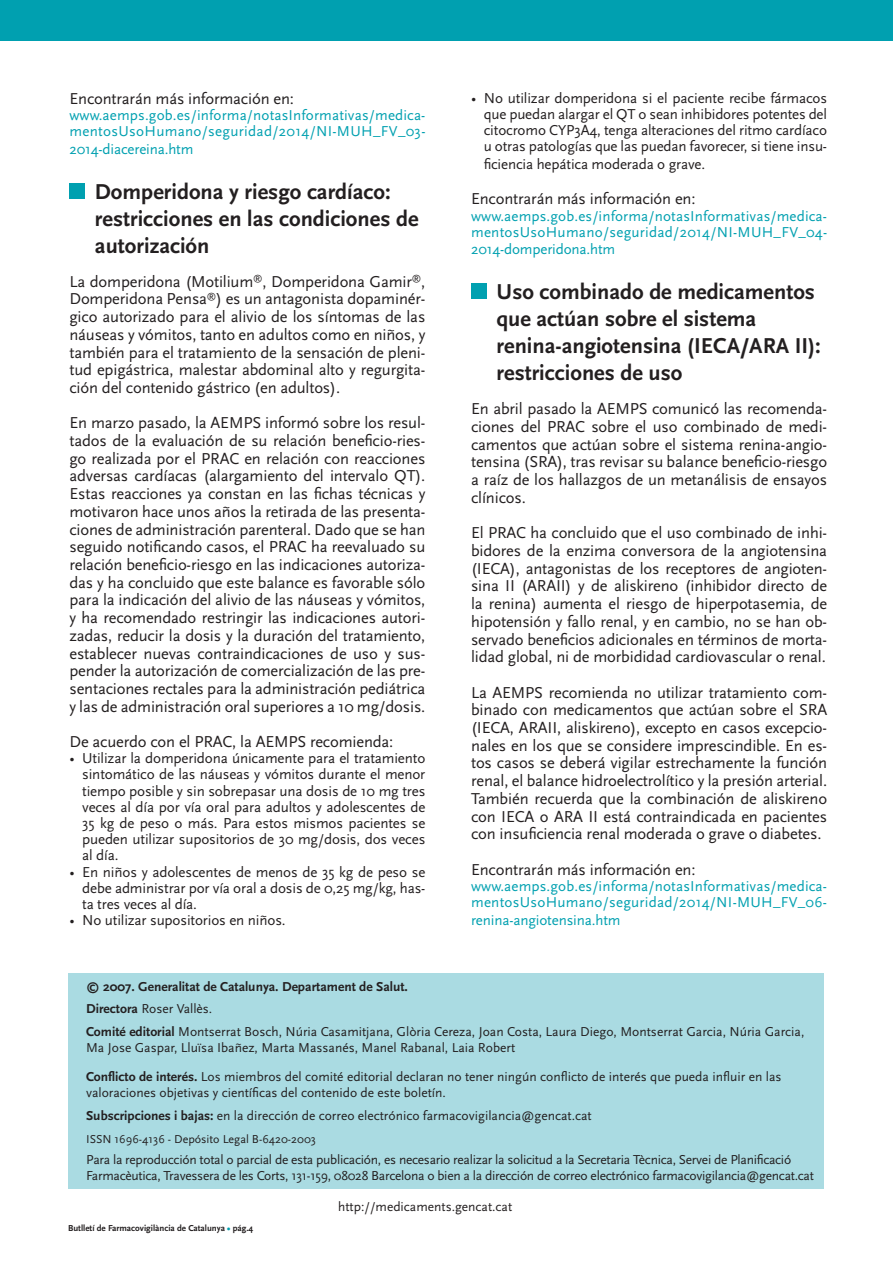
<style>
.page{position:relative;width:893px;height:1263px;background:#fff}
.page>*{position:absolute;margin:0;border:0;box-sizing:border-box;transform-origin:0 0}
.t1{font:700 22.5px/27px "Scala Sans";color:#231f20}
.t2{font:16.5px/17.7px "Scala Sans";letter-spacing:-.01em;color:#231f20;text-align:justify}
.t3{font:15px/16.2px "Scala Sans";letter-spacing:-.01em;color:#231f20;text-align:justify}
.t4{font:15px/16.2px "Scala Sans";letter-spacing:.01em;color:#00a0b0}
.t5{font:15px "Scala Sans";letter-spacing:-.01em;color:#00a0b0}
.t6{font:13.5px/22.5px "Scala Sans";color:#231f20}
.t7{font:13.5px/16.2px "Scala Sans";letter-spacing:-.02em;color:#231f20}
.t8{font:12px "Scala Sans";color:#231f20}
.t9{font:700 9px "Scala Sans";color:#231f20}
.s1{font-weight:700}
.s2{color:#00a0b0}
</style>
<div class="page">
<div style="left:69px;top:973px;width:755px;height:215px;background:#aadbe2"></div>
<div style="left:0;top:0;width:893px;height:40px;background:#00a0b0"></div>
<div style="left:69px;top:183px;width:16px;height:15px;background:#00a0b0"></div>
<div style="left:471px;top:283px;width:16px;height:16px;background:#00a0b0"></div>
<p class="t2" style="left:69px;top:90px;width:226px">Encontrarán más información en:</p>
<p class="t4" style="left:69px;top:107px;width:358px">www.aemps.gob.es/informa/notasInformativas/medica&shy;mentosUsoHumano/seguridad/2014/NI-MUH_FV_03-</p>
<p class="t5" style="left:69px;top:141px;width:126px">2014-diacereina.htm</p>
<h1 class="t1" style="left:95px;top:178px;width:325px">Domperidona y riesgo cardíaco: restricciones en las condiciones de autorización</h1>
<p class="t2" style="left:69px;top:273px;width:357px">La domperidona (Motilium<sup>®</sup>, Domperidona Gamir<sup>®</sup>, Domperidona Pensa<sup>®</sup>) es un antagonista dopaminér&shy;gico autorizado para el alivio de los síntomas de las náuseas y vómitos, tanto en adultos como en niños, y también para el tratamiento de la sensación de pleni&shy;tud epigástrica, malestar abdominal alto y regurgita&shy;ción del contenido gástrico (en adultos).</p>
<p class="t2" style="left:69px;top:414px;width:357px">En marzo pasado, la AEMPS informó sobre los resul&shy;tados de la evaluación de su relación beneficio-ries&shy;go realizada por el PRAC en relación con reacciones adversas cardíacas (alargamiento del intervalo QT).<br>Estas reacciones ya constan en las fichas técnicas y motivaron hace unos años la retirada de las presenta&shy;ciones de administración parenteral. Dado que se han seguido notificando casos, el PRAC ha reevaluado su relación beneficio-riesgo en las indicaciones autoriza&shy;das y ha concluido que este balance es favorable sólo para la indicación del alivio de las náuseas y vómitos, y ha recomendado restringir las indicaciones autori&shy;zadas, reducir la dosis y la duración del tratamiento, establecer nuevas contraindicaciones de uso y sus&shy;pender la autorización de comercialización de las pre&shy;sentaciones rectales para la administración pediátrica y las de administración oral superiores a 10 mg/dosis.</p>
<p class="t2" style="left:69px;top:733px;width:325px">De acuerdo con el PRAC, la AEMPS recomienda:</p>
<p class="t3" style="left:82px;top:750px;width:345px;text-indent:-13px">• Utilizar la domperidona únicamente para el tratamiento sintomático de las náuseas y vómitos durante el menor tiempo posible y sin sobrepasar una dosis de 10 mg tres veces al día por vía oral para adultos y adolescentes de 35 kg de peso o más. Para estos mismos pacientes se pueden utilizar supositorios de 30 mg/dosis, dos veces al día.</p>
<p class="t3" style="left:82px;top:864px;width:345px;text-indent:-13px">• En niños y adolescentes de menos de 35 kg de peso se debe administrar por vía oral a dosis de 0,25 mg/kg, has&shy;ta tres veces al día.</p>
<p class="t3" style="left:69px;top:912px;width:218px">• No utilizar supositorios en niños.</p>
<p class="t3" style="left:484px;top:90px;width:345px;text-indent:-13px">• No utilizar domperidona si el paciente recibe fármacos que puedan alargar el QT o sean inhibidores potentes del citocromo CYP3A4, tenga alteraciones del ritmo cardíaco u otras patologías que las puedan favorecer, si tiene insu-</p>
<p class="t3" style="left:484px;top:156px;width:223px">ficiencia hepática moderada o grave.</p>
<p class="t2" style="left:471px;top:190px;width:226px">Encontrarán más información en:</p>
<p class="t4" style="left:471px;top:208px;width:358px">www.aemps.gob.es/informa/notasInformativas/medica&shy;mentosUsoHumano/seguridad/2014/NI-MUH_FV_04-</p>
<p class="t5" style="left:471px;top:241px;width:146px">2014-domperidona.htm</p>
<h1 class="t1" style="left:497px;top:279px;width:326px">Uso combinado de medicamentos que actúan sobre el sistema renina-angiotensina (IECA/ARA II): restricciones de uso</h1>
<p class="t2" style="left:471px;top:400px;width:358px">En abril pasado la AEMPS comunicó las recomenda&shy;ciones del PRAC sobre el uso combinado de medi&shy;camentos que actúan sobre el sistema renina-angio&shy;tensina (SRA), tras revisar su balance beneficio-riesgo a raíz de los hallazgos de un metanálisis de ensayos clínicos.</p>
<p class="t2" style="left:471px;top:524px;width:358px">El PRAC ha concluido que el uso combinado de inhi&shy;bidores de la enzima conversora de la angiotensina (IECA), antagonistas de los receptores de angioten&shy;sina II (ARAII) y de aliskireno (inhibidor directo de la renina) aumenta el riesgo de hiperpotasemia, de hipotensión y fallo renal, y en cambio, no se han ob&shy;servado beneficios adicionales en términos de morta&shy;lidad global, ni de morbididad cardiovascular o renal.</p>
<p class="t2" style="left:471px;top:684px;width:358px">La AEMPS recomienda no utilizar tratamiento com&shy;binado con medicamentos que actúan sobre el SRA (IECA, ARAII, aliskireno), excepto en casos excepcio&shy;nales en los que se considere imprescindible. En es&shy;tos casos se deberá vigilar estrechamente la función renal, el balance hidroelectrolítico y la presión arterial.<br>También recuerda que la combinación de aliskireno con IECA o ARA II está contraindicada en pacientes con insuficiencia renal moderada o grave o diabetes.</p>
<p class="t2" style="left:471px;top:861px;width:226px">Encontrarán más información en:</p>
<p class="t4" style="left:471px;top:878px;width:357px">www.aemps.gob.es/informa/notasInformativas/medica&shy;mentosUsoHumano/seguridad/2014/NI-MUH_FV_06-</p>
<p class="t5" style="left:471px;top:912px;width:151px">renina-angiotensina.htm</p>
<p class="t6" style="left:86px;top:975px;width:720px"><span class="s1">© 2007. Generalitat de Catalunya. Departament de Salut.<br>Directora</span> Roser Vallès.<br><span class="s1">Comité editorial</span> Montserrat Bosch, Núria Casamitjana, Glòria Cereza, Joan Costa, Laura Diego, Montserrat Garcia, Núria Garcia,</p>
<p class="t6" style="left:86px;top:1033px;width:697px;line-height:29px">Ma Jose Gaspar, Lluïsa Ibañez, Marta Massanés, Manel Rabanal, Laia Robert<br><span class="s1">Conflicto de interés.</span> Los miembros del comité editorial declaran no tener ningún conflicto de interés que pueda influir en las</p>
<p class="t6" style="left:86px;top:1082px;width:507px">valoraciones objetivas y científicas del contenido de este boletín.<br><span class="s1">Subscripciones i bajas:</span> en la dirección de correo electrónico farmacovigilancia@gencat.cat</p>
<p class="t8" style="left:86px;top:1133px;width:231px">ISSN 1696-4136 - Depósito Legal B-6420-2003</p>
<p class="t7" style="left:86px;top:1151px;width:729px">Para la reproducción total o parcial de esta publicación, es necesario realizar la solicitud a la Secretaria Tècnica, Servei de Planificació<br>Farmacèutica, Travessera de les Corts, 131-159, 08028 Barcelona o bien a la dirección de correo electrónico farmacovigilancia@gencat.cat</p>
<p class="t9" style="left:68px;top:1223px;width:187px">Butlletí de Farmacovigilància de Catalunya <span class="s2">•</span> pág.4</p>
<p class="t6" style="left:338px;top:1195px;width:175px">http://medicaments.gencat.cat</p>
</div>
